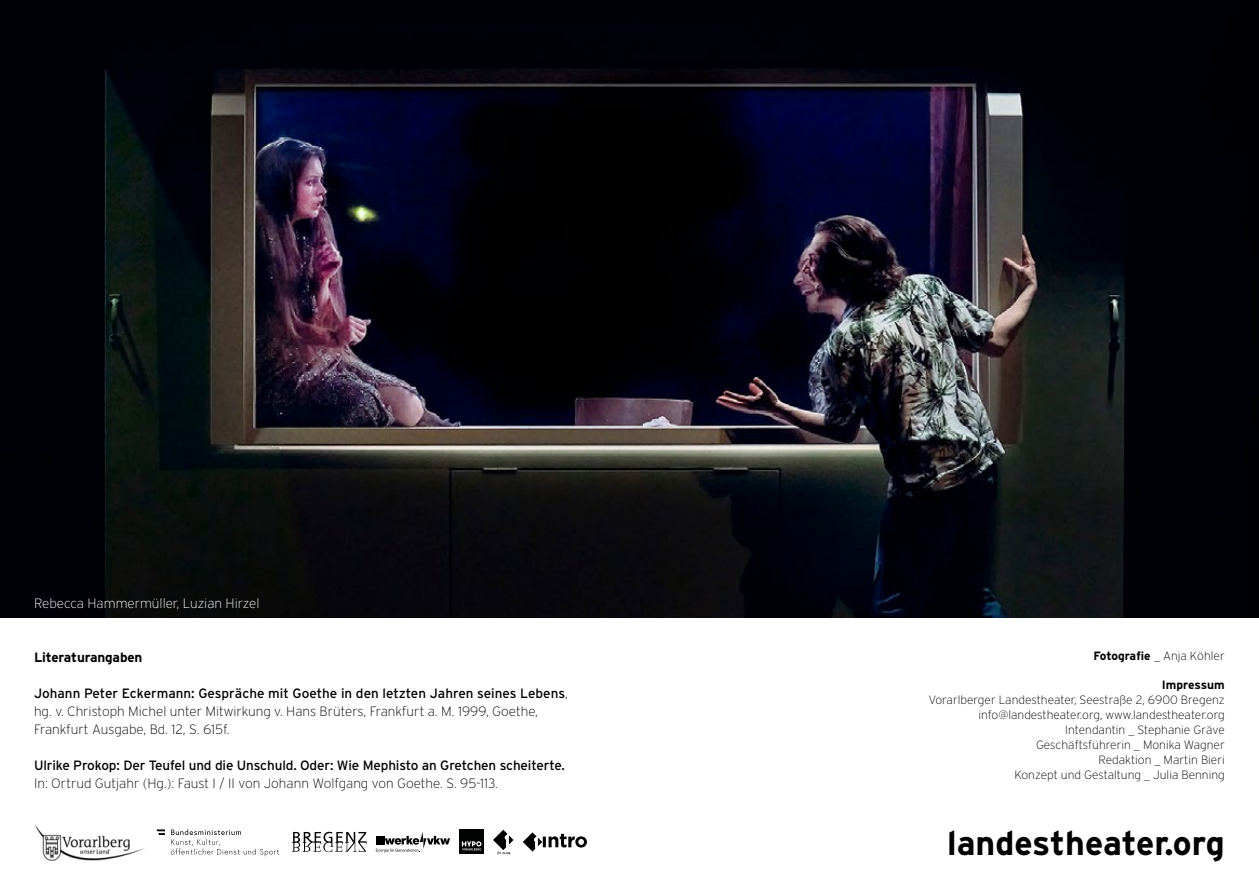
<style>
.page{position:relative;width:1259px;height:893px;background:#fff}
.page>*{position:absolute;margin:0;border:0;box-sizing:border-box;transform-origin:0 0}
.t1{font:700 33.9px "Interstate";color:#000}
.t2{font:200 13.5px/18px "Interstate";color:#000}
.t3{font:13.5px "Interstate";letter-spacing:-.01em;color:#000}
.t4{font:200 13.5px "Interstate";color:#fff}
.t5{font:700 13.5px "Interstate";letter-spacing:-.01em;color:#000}
.t6{font:200 12px/15px "Interstate";color:#000;text-align:right}
.t7{font:700 12px "Interstate";color:#000}
.s1{font-weight:400}
.s2{font-weight:700}
</style>
<div class="page">
<img style="left:34px;top:824px;width:111px;height:36px">
<svg style="left:292px;top:832px;width:75px;height:20px"></svg>
<svg style="left:171px;top:829px;width:108px;height:27px"></svg>
<svg style="left:156px;top:829px;width:9px;height:6px"></svg>
<div style="left:459px;top:830px;width:25px;height:24px;background:#010202"></div>
<svg style="left:462px;top:841px;width:19px;height:9px"></svg>
<svg style="left:493px;top:830px;width:20px;height:24px"></svg>
<svg style="left:523px;top:832px;width:64px;height:19px"></svg>
<svg style="left:376px;top:832px;width:74px;height:20px"></svg>
<img style="left:0;top:0;width:1259px;height:617px">
<p class="t4" style="left:34px;top:595px;width:227px">Rebecca Hammermüller, Luzian Hirzel</p>
<p class="t5" style="left:34px;top:649px;width:110px">Literaturangaben</p>
<p class="t2" style="left:34px;top:684px;width:535px"><span class="s1">Johann Peter Eckermann: Gespräche mit Goethe in den letzten Jahren seines Lebens</span>, hg. v. Christoph Michel unter Mitwirkung v. Hans Brüters, Frankfurt a. M. 1999, Goethe,<br>Frankfurt Ausgabe, Bd. 12, S. 615f.</p>
<p class="t3" style="left:34px;top:757px;width:532px">Ulrike Prokop: Der Teufel und die Unschuld. Oder: Wie Mephisto an Gretchen scheiterte.</p>
<p class="t2" style="left:34px;top:774px;width:465px">In: Ortrud Gutjahr (Hg.): Faust I / II von Johann Wolfgang von Goethe. S. 95-113.</p>
<p class="t6" style="left:1093px;top:649px;width:133px"><span class="s2">Fotografie</span> _ Anja Köhler</p>
<p class="t7" style="left:1161px;top:678px;width:65px">Impressum</p>
<p class="t6" style="left:928px;top:692px;width:298px">Vorarlberger Landestheater, Seestraße 2, 6900 Bregenz info@landestheater.org, www.landestheater.org Intendantin _ Stephanie Gräve<br>Geschäftsführerin _ Monika Wagner<br>Redaktion _ Martin Bieri<br>Konzept und Gestaltung _ Julia Benning</p>
<h1 class="t1" style="left:947px;top:824px;width:279px">landestheater.org</h1>
</div>
